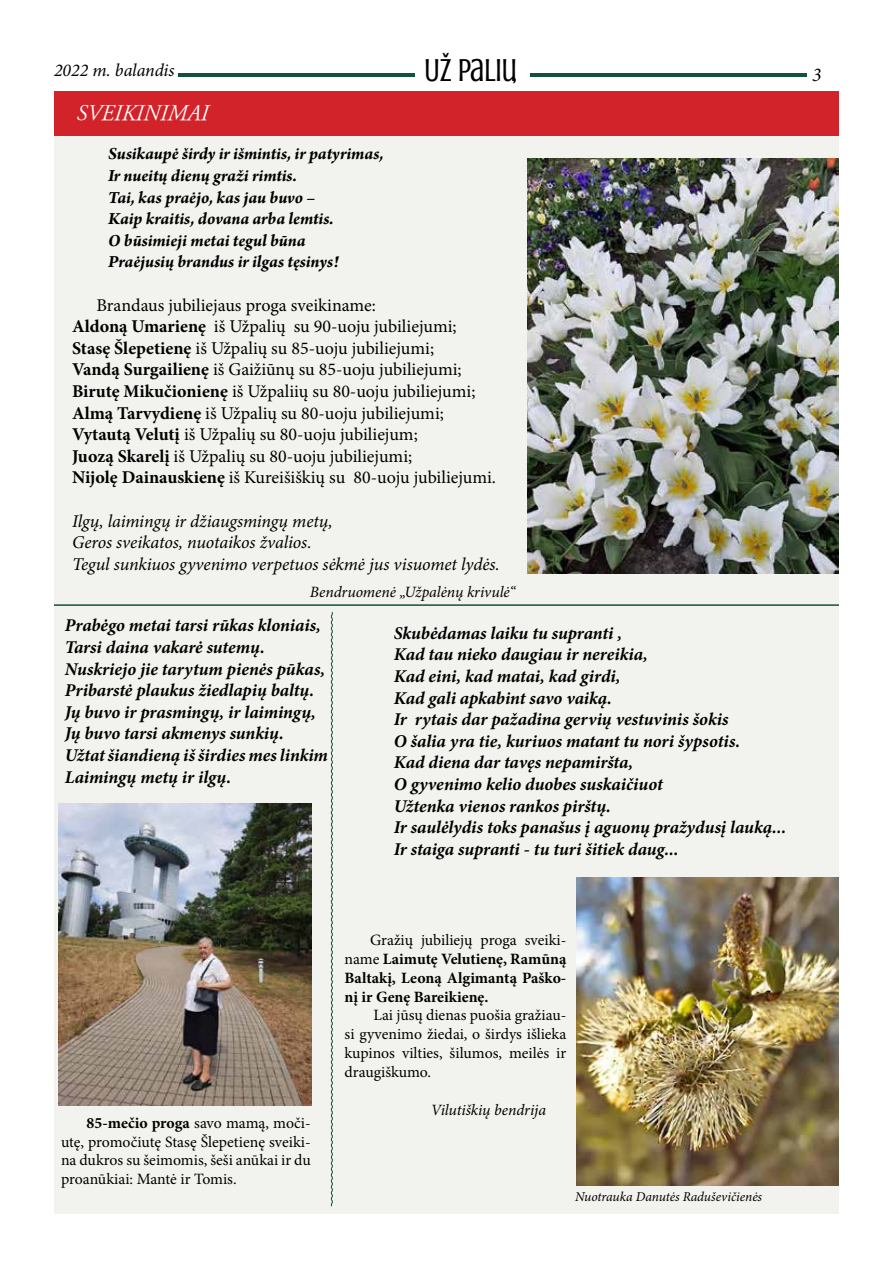
<style>
.page{position:relative;width:893px;height:1263px;background:#fff}
.page>*{position:absolute;margin:0;border:0;box-sizing:border-box;transform-origin:0 0}
.t1{font:32.55px "Crushed";color:#000}
.t2{font:italic 22.5px "Garamond LT";color:#fff}
.t3{font:italic 19.5px "Minion Pro";color:#000}
.t4{font:italic 700 18px/21.6px "Minion Pro";letter-spacing:-.005em;color:#000}
.t5{font:18px/21.6px "Minion Pro";color:#000}
.t6{font:italic 700 18px/21.6px "Arno Pro";letter-spacing:-.005em;color:#000}
.t7{font:italic 18px/21.6px "Minion Pro";letter-spacing:-.005em;color:#000}
.t8{font:15.75px/18.9px "Minion Pro";color:#000;text-align:justify}
.t9{font:700 15.75px/18.9px "Minion Pro";color:#000;text-align:justify}
.t10{font:italic 15.75px "Minion Pro";letter-spacing:-.005em;color:#000}
.t11{font:italic 13.5px "Minion Pro";letter-spacing:-.005em;color:#000}
.s1{font-weight:700}
.s2{font-weight:400}
</style>
<div class="page">
<hr style="left:179px;top:74px;width:628px;height:3px;background:#12513a">
<div style="left:415px;top:54px;width:114px;height:45px;background:#fff"></div>
<div style="left:54px;top:126px;width:785px;height:1088px;background:#f2f3ee"></div>
<div style="left:54px;top:92px;width:785px;height:44px;background:#d2232a"></div>
<img style="left:528px;top:158px;width:311px;height:415px">
<hr style="left:54px;top:604px;width:785px;height:2px;background:#12513a">
<img style="left:58px;top:803px;width:254px;height:302px">
<img style="left:576px;top:878px;width:263px;height:307px">
<svg style="left:331px;top:612px;width:2px;height:595px"></svg>
<p class="t7" style="left:54px;top:60px;width:122px">2022 m. balandis</p>
<p class="t2" style="left:76px;top:98px;width:133px">SVEIKINIMAI</p>
<h1 class="t1" style="left:424px;top:52px;width:94px">Už paliu,</h1>
<p class="t6" style="left:108px;top:144px;width:277px">Susikaupė širdy ir išmintis, ir patyrimas, Ir nueitų dienų graži rimtis.<br>Tai, kas praėjo, kas jau buvo –<br>Kaip kraitis, dovana arba lemtis.<br>O būsimieji metai tegul būna<br>Praėjusių brandus ir ilgas tęsinys!</p>
<p class="t5" style="left:72px;top:294px;width:426px;text-indent:25px">Brandaus jubiliejaus proga sveikiname:<br><span class="s1">Aldoną Umarienę</span> iš Užpalių su 90-uoju jubiliejumi; <span class="s1">Stasę Šlepetienę</span> iš Užpalių su 85-uoju jubiliejumi;<br><span class="s1">Vandą Surgailienę</span> iš Gaižiūnų su 85-uoju jubiliejumi; <span class="s1">Birutę Mikučionienę</span> iš Užpaliių su 80-uoju jubiliejumi; <span class="s1">Almą Tarvydienę</span> iš Užpalių su 80-uoju jubiliejumi; <span class="s1">Vytautą Velutį</span> iš Užpalių su 80-uoju jubiliejum;<br><span class="s1">Juozą Skarelį</span> iš Užpalių su 80-uoju jubiliejumi;<br><span class="s1">Nijolę Dainauskienę</span> iš Kureišiškių su 80-uoju jubiliejumi.</p>
<p class="t7" style="left:72px;top:510px;width:429px">Ilgų, laimingų ir džiaugsmingų metų,<br>Geros sveikatos, nuotaikos žvalios.<br>Tegul sunkiuos gyvenimo verpetuos sėkmė jus visuomet lydės.</p>
<p class="t10" style="left:310px;top:581px;width:207px">Bendruomenė „Užpalėnų krivulė“</p>
<p class="t4" style="left:65px;top:615px;width:265px">Prabėgo metai tarsi rūkas kloniais,<br>Tarsi daina vakarė sutemų.<br>Nuskriejo jie tarytum pienės pūkas,<br>Pribarstė plaukus žiedlapių baltų.<br>Jų buvo ir prasmingų, ir laimingų,<br>Jų buvo tarsi akmenys sunkių.<br>Užtat šiandieną iš širdies mes linkim<br>Laimingų metų ir ilgų.</p>
<p class="t4" style="left:394px;top:622px;width:394px">Skubėdamas laiku tu supranti ,<br>Kad tau nieko daugiau ir nereikia,<br>Kad eini, kad matai, kad girdi,<br>Kad gali apkabint savo vaiką.<br>Ir rytais dar pažadina gervių vestuvinis šokis<br>O šalia yra tie, kuriuos matant tu nori šypsotis.<br>Kad diena dar tavęs nepamiršta,<br>O gyvenimo kelio duobes suskaičiuot<br>Užtenka vienos rankos pirštų.<br>Ir saulėlydis toks panašus į aguonų pražydusį lauką...<br>Ir staiga supranti - tu turi šitiek daug...</p>
<p class="t3" style="left:812px;top:61px;width:11px">3</p>
<p class="t8" style="left:61px;top:1113px;width:251px;text-indent:26px"><span class="s1">85-mečio proga</span> savo mamą, moči&shy;utę, promočiutę Stasę Šlepetienę sveiki&shy;na dukros su šeimomis, šeši anūkai ir du proanūkiai: Mantė ir Tomis.</p>
<p class="t9" style="left:345px;top:930px;width:223px;text-indent:26px"><span class="s2">Gražių jubiliejų proga sveiki&shy;name</span> Laimutę Velutienę, Ramūną Baltakį, Leoną Algimantą Paško&shy;nį ir Genę Bareikienę.</p>
<p class="t8" style="left:345px;top:1006px;width:223px;text-indent:29px">Lai jūsų dienas puošia gražiau&shy;si gyvenimo žiedai, o širdys išlieka kupinos vilties, šilumos, meilės ir draugiškumo.</p>
<p class="t10" style="left:431px;top:1099px;width:117px">Vilutiškių bendrija</p>
<p class="t11" style="left:575px;top:1187px;width:189px">Nuotrauka Danutės Raduševičienės</p>
</div>
